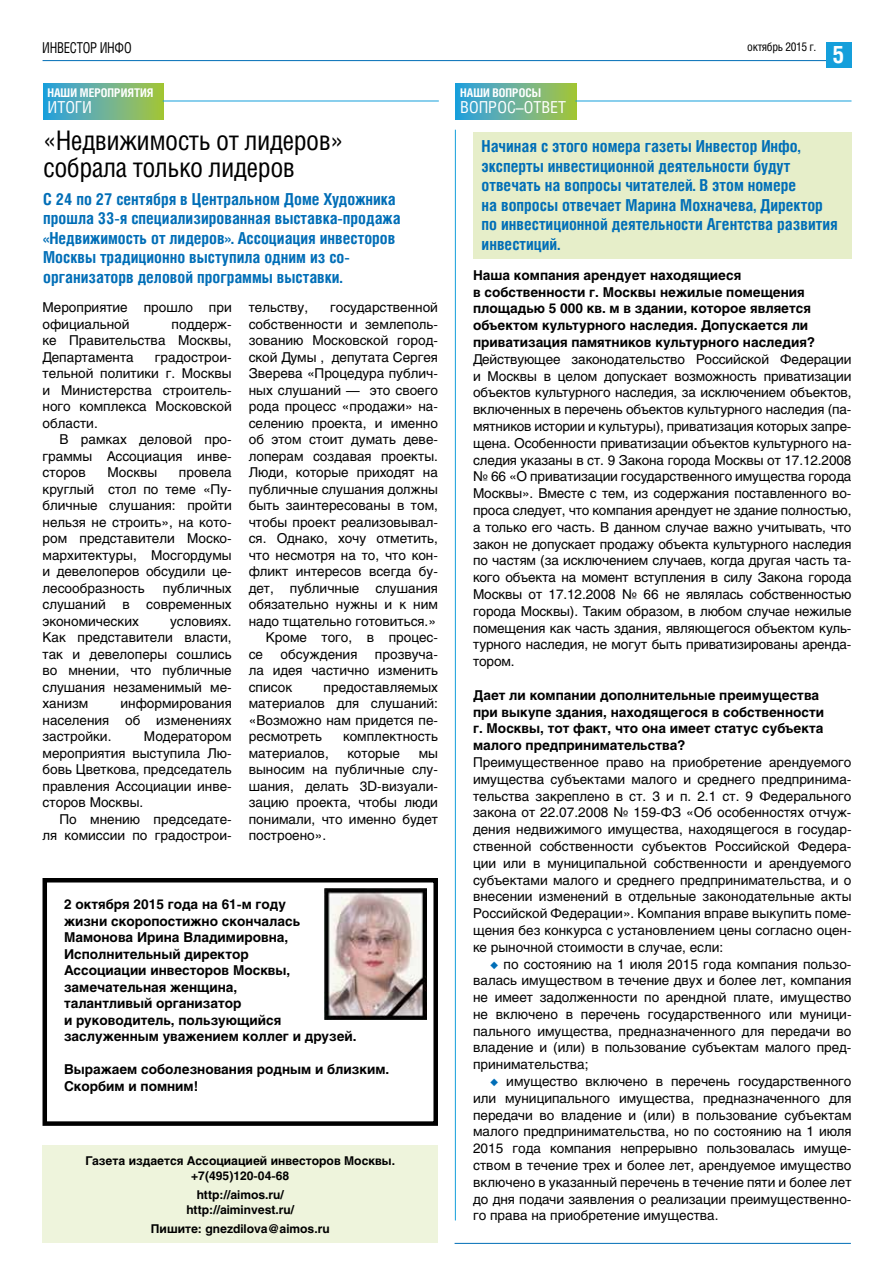
<style>
.page{position:relative;width:893px;height:1263px;background:#fff}
.page>*{position:absolute;margin:0;border:0;box-sizing:border-box;transform-origin:0 0}
.t1{font:27px/27px "Helios Cond";letter-spacing:-.02em;color:#000}
.t2{font:700 24px "Helios Cond";color:#fff}
.t3{font:700 16.5px/19.5px "Helios Cond";color:#006eb7}
.t4{font:16.5px "Helios Cond";color:#fff}
.t5{font:15px "Helios Cond";letter-spacing:-.02em;color:#000;scale:.87 1}
.t6{font:13.5px/16.8px "Helios";color:#000;text-align:justify}
.t7{font:700 13.5px/16.5px "Helios";color:#000}
.t8{font:700 12px/15px "Helios";color:#000;text-align:center}
.t9{font:700 12px "Helios Cond";color:#fff}
.t10{font:12px "Helios Cond";letter-spacing:-.03em;color:#000}
.s1{color:#006eb7}
</style>
<div class="page">
<hr style="left:43px;top:60px;width:808px;height:1px;background:#006eb7">
<div style="left:826px;top:43px;width:25px;height:25px;background:#159fdb"></div>
<hr style="left:455px;top:1243px;width:396px;height:1px;background:#006eb7">
<div style="left:43px;top:1145px;width:395px;height:98px;background:#eef4dc"></div>
<div style="left:456px;top:84px;width:120px;height:36px;background:linear-gradient(to right,#2b9fe7,#a8c542)"></div>
<svg style="left:43px;top:84px;width:121px;height:36px;background:#69b293"></svg>
<hr style="left:575px;top:101px;width:276px;height:1px;background:#159fdb">
<hr style="left:163px;top:101px;width:276px;height:1px;background:#159fdb">
<hr style="left:455px;top:130px;width:1px;height:1090px;background:#159fdb">
<div style="left:473px;top:132px;width:378px;height:126px;background:#e6eec9"></div>
<div style="left:43px;top:878px;width:395px;height:248px;border:4px solid #000"></div>
<img style="left:324px;top:888px;width:103px;height:131px">
<p class="t5" style="left:42px;top:39px;width:104px">ИНВЕСТОР ИНФО</p>
<p class="t10" style="left:747px;top:40px;width:71px">октябрь 2015 г.</p>
<h2 class="t2" style="left:832px;top:38px;width:13px">5</h2>
<p class="t9" style="left:48px;top:84px;width:107px">НАШИ МЕРОПРИЯТИЯ</p>
<p class="t4" style="left:48px;top:97px;width:46px">ИТОГИ</p>
<h1 class="t1" style="left:43px;top:127px;width:302px">«Недвижимость от лидеров» собрала только лидеров</h1>
<p class="t3" style="left:43px;top:189px;width:359px">С 24 по 27 сентября в Центральном Доме Художника прошла 33-я специализированная выставка-продажа «Недвижимость от лидеров». Ассоциация инвесторов Москвы традиционно выступила одним из со&shy;организаторв деловой программы выставки.</p>
<p class="t6" style="left:43px;top:299px;width:191px">Мероприятие прошло при официальной</p>
<p class="t6" style="left:43px;top:315px;width:191px;text-indent:129px">поддерж&shy;ке Правительства Москвы, Департамента</p>
<p class="t6" style="left:43px;top:348px;width:191px;text-indent:112px">градострои&shy;тельной политики г. Москвы и Министерства строитель&shy;ного комплекса Московской области.</p>
<p class="t6" style="left:43px;top:431px;width:191px;text-indent:17px">В рамках деловой про&shy;граммы Ассоциация инве&shy;сторов</p>
<p class="t6" style="left:107px;top:464px;width:51px">Москвы</p>
<p class="t6" style="left:43px;top:464px;width:191px;text-indent:136px">провела круглый стол по теме «Пу&shy;бличные слушания: пройти нельзя не строить», на кото&shy;ром представители Моско&shy;мархитектуры, Мосгордумы и девелоперов обсудили це&shy;лесообразность</p>
<p class="t6" style="left:43px;top:579px;width:191px;text-indent:120px">публичных слушаний в современных экономических</p>
<p class="t6" style="left:43px;top:612px;width:191px;text-indent:127px">условиях.<br>Как представители власти, так и девелоперы сошлись во мнении, что публичные слушания незаменимый ме&shy;ханизм</p>
<p class="t6" style="left:43px;top:695px;width:191px;text-indent:78px">информирования населения об изменениях застройки.</p>
<p class="t6" style="left:43px;top:728px;width:191px;text-indent:101px">Модератором мероприятия выступила Лю&shy;бовь Цветкова, председатель правления Ассоциации инве&shy;сторов Москвы.</p>
<p class="t6" style="left:43px;top:810px;width:191px;text-align:right">По мнению председате&shy;ля комиссии по градострои-</p>
<p class="t6" style="left:249px;top:299px;width:61px">тельству,</p>
<p class="t6" style="left:330px;top:299px;width:109px">государственной</p>
<p class="t6" style="left:249px;top:315px;width:191px">собственности и землеполь-</p>
<p class="t6" style="left:249px;top:332px;width:191px">зованию Московской город-</p>
<p class="t6" style="left:249px;top:348px;width:191px">ской Думы , депутата Сергея</p>
<p class="t6" style="left:249px;top:365px;width:191px">Зверева «Процедура публич-</p>
<p class="t6" style="left:249px;top:381px;width:191px">ных слушаний — это своего</p>
<p class="t6" style="left:249px;top:398px;width:191px">рода процесс «продажи» на-</p>
<p class="t6" style="left:249px;top:414px;width:191px">селению проекта, и именно</p>
<p class="t6" style="left:249px;top:431px;width:191px">об этом стоит думать деве-</p>
<p class="t6" style="left:249px;top:447px;width:191px">лоперам создавая проекты.</p>
<p class="t6" style="left:249px;top:464px;width:191px">Люди, которые приходят на</p>
<p class="t6" style="left:249px;top:480px;width:191px">публичные слушания должны</p>
<p class="t6" style="left:249px;top:497px;width:191px">быть заинтересованы в том,</p>
<p class="t6" style="left:249px;top:513px;width:191px">чтобы проект реализовывал-</p>
<p class="t6" style="left:249px;top:530px;width:191px">ся. Однако, хочу отметить,</p>
<p class="t6" style="left:249px;top:546px;width:191px">что несмотря на то, что кон-</p>
<p class="t6" style="left:249px;top:563px;width:191px">фликт интересов всегда бу-</p>
<p class="t6" style="left:249px;top:579px;width:191px">дет, публичные слушания</p>
<p class="t6" style="left:249px;top:596px;width:191px">обязательно нужны и к ним</p>
<p class="t6" style="left:249px;top:612px;width:189px">надо тщательно готовиться.»</p>
<p class="t6" style="left:266px;top:629px;width:174px">Кроме того, в процес-</p>
<p class="t6" style="left:249px;top:645px;width:16px">се</p>
<p class="t6" style="left:281px;top:645px;width:78px">обсуждения</p>
<p class="t6" style="left:249px;top:645px;width:191px;text-indent:126px">прозвуча&shy;ла идея частично изменить список</p>
<p class="t6" style="left:249px;top:678px;width:191px;text-indent:75px">предоставляемых материалов для слушаний: «Возможно нам придется пе&shy;ресмотреть</p>
<p class="t6" style="left:343px;top:728px;width:96px">комплектность</p>
<p class="t6" style="left:249px;top:744px;width:82px">материалов,</p>
<p class="t6" style="left:347px;top:744px;width:54px">которые</p>
<p class="t6" style="left:249px;top:744px;width:191px;text-indent:170px">мы выносим на публичные слу&shy;шания, делать 3D-визуали&shy;зацию проекта, чтобы люди понимали, что именно будет построено».</p>
<p class="t7" style="left:64px;top:896px;width:294px">2 октября 2015 года на 61-м году<br>жизни скоропостижно скончалась<br>Мамонова Ирина Владимировна,<br>Исполнительный директор<br>Ассоциации инвесторов Москвы, замечательная женщина,<br>талантливый организатор<br>и руководитель, пользующийся заслуженным уважением коллег и друзей.</p>
<p class="t7" style="left:64px;top:1061px;width:327px">Выражаем соболезнования родным и близким.<br>Скорбим и помним!</p>
<p class="t8" style="left:85px;top:1153px;width:311px">Газета издается Ассоциацией инвесторов Москвы. +7(495)120-04-68</p>
<p class="t8" style="left:186px;top:1187px;width:109px">http://aimos.ru/ http://aiminvest.ru/</p>
<p class="t8" style="left:151px;top:1221px;width:180px">Пишите: gnezdilova@aimos.ru</p>
<p class="t9" style="left:460px;top:84px;width:82px">НАШИ ВОПРОСЫ</p>
<p class="t4" style="left:460px;top:97px;width:107px">ВОПРОС–ОТВЕТ</p>
<p class="t3" style="left:482px;top:136px;width:358px">Начиная с этого номера газеты Инвестор Инфо, эксперты инвестиционной деятельности будут отвечать на вопросы читателей. В этом номере<br>на вопросы отвечает Марина Мохначева, Директор по инвестиционной деятельности Агентства развития инвестиций.</p>
<p class="t7" style="left:473px;top:266px;width:344px">Наша компания арендует находящиеся<br>в собственности г. Москвы нежилые помещения площадью 5 000 кв. м в здании, которое является объектом культурного наследия. Допускается ли приватизация памятников культурного наследия?</p>
<p class="t6" style="left:473px;top:350px;width:380px">Действующее законодательство Российской Федерации и Москвы в целом допускает возможность приватизации объектов культурного наследия, за исключением объектов, включенных в перечень объектов культурного наследия (па&shy;мятников истории и культуры), приватизация которых запре&shy;щена. Особенности приватизации объектов культурного на&shy;следия указаны в ст. 9 Закона города Москвы от 17.12.2008 № 66 «О приватизации государственного имущества города Москвы». Вместе с тем, из содержания поставленного во&shy;проса следует, что компания арендует не здание полностью, а только его часть. В данном случае важно учитывать, что закон не допускает продажу объекта культурного наследия по частям (за исключением случаев, когда другая часть та&shy;кого объекта на момент вступления в силу Закона города Москвы от 17.12.2008 № 66 не являлась собственностью города Москвы). Таким образом, в любом случае нежилые помещения как часть здания, являющегося объектом куль&shy;турного наследия, не могут быть приватизированы аренда&shy;тором.</p>
<p class="t7" style="left:473px;top:686px;width:353px">Дает ли компании дополнительные преимущества при выкупе здания, находящегося в собственности г. Москвы, тот факт, что она имеет статус субъекта малого предпринимательства?</p>
<p class="t6" style="left:473px;top:753px;width:380px">Преимущественное право на приобретение арендуемого имущества субъектами малого и среднего предпринима&shy;тельства закреплено в ст. 3 и п. 2.1 ст. 9 Федерального закона от 22.07.2008 № 159-ФЗ «Об особенностях отчуж&shy;дения недвижимого имущества, находящегося в государ&shy;ственной собственности субъектов Российской Федера&shy;ции или в муниципальной собственности и арендуемого субъектами малого и среднего предпринимательства, и о внесении изменений в отдельные законодательные акты Российской Федерации». Компания вправе выкупить поме&shy;щения без конкурса с установлением цены согласно оцен&shy;ке рыночной стоимости в случае, если:</p>
<p class="t6" style="left:473px;top:955px;width:380px;text-indent:17px"><span class="s1">◆</span> по состоянию на 1 июля 2015 года компания пользо&shy;валась имуществом в течение двух и более лет, компания не имеет задолженности по арендной плате, имущество не включено в перечень государственного или муници&shy;пального имущества, предназначенного для передачи во владение и (или) в пользование субъектам малого пред&shy;принимательства;</p>
<p class="t6" style="left:473px;top:1072px;width:380px;text-indent:17px"><span class="s1">◆</span> имущество включено в перечень государственного или муниципального имущества, предназначенного для передачи во владение и (или) в пользование субъектам малого предпринимательства, но по состоянию на 1 июля 2015 года компания непрерывно пользовалась имуще&shy;ством в течение трех и более лет, арендуемое имущество включено в указанный перечень в течение пяти и более лет до дня подачи заявления о реализации преимущественно&shy;го права на приобретение имущества.</p>
</div>
